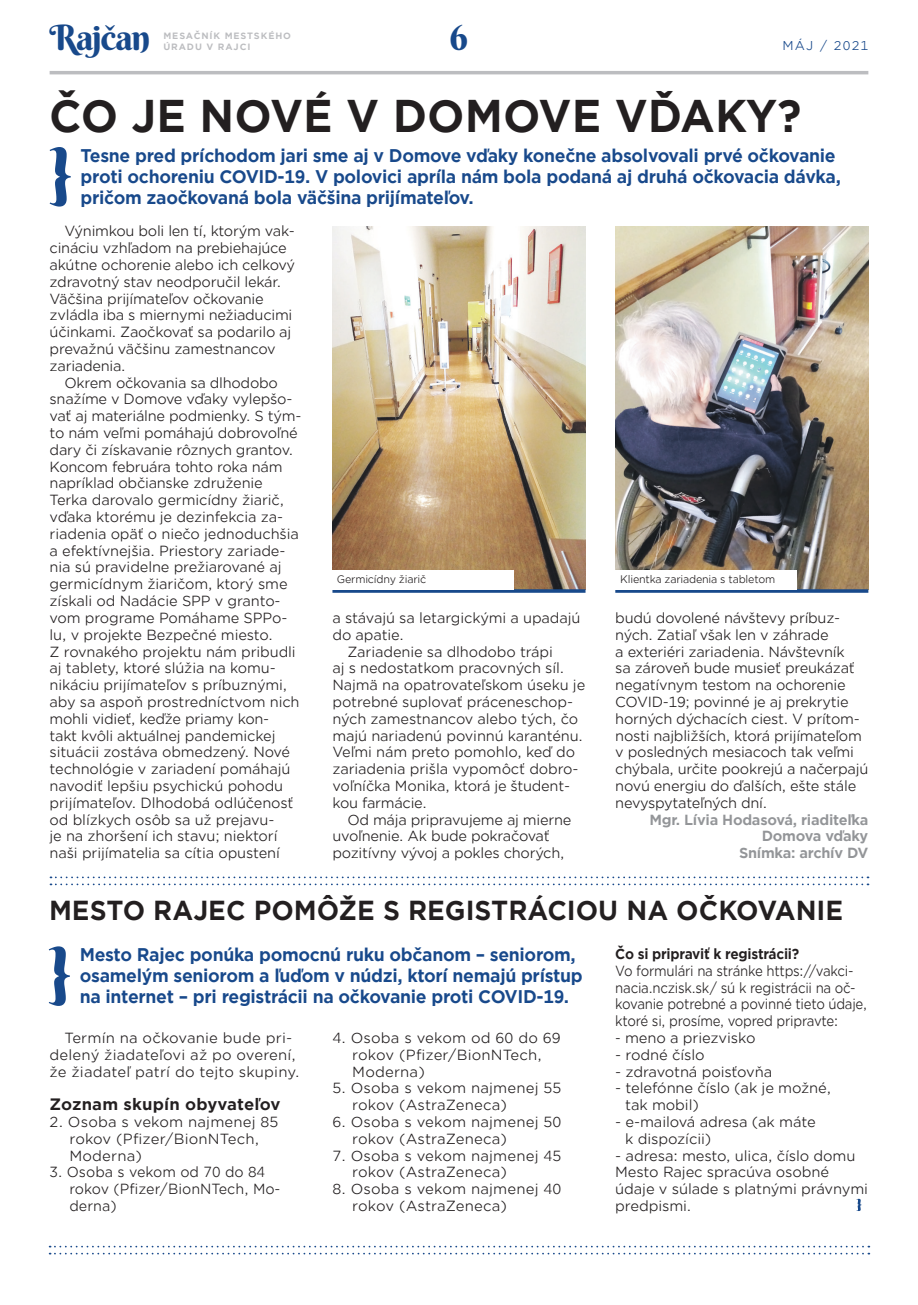
<style>
.page{position:relative;width:918px;height:1305px;background:#fff}
.page>*{position:absolute;margin:0;border:0;box-sizing:border-box;transform-origin:0 0}
.t1{font:700 43.75px "Gotham Office";color:#231f20;scale:.96 1}
.t2{font:35px "Berkshire Swash";letter-spacing:-.04em;color:#18498b}
.t3{font:700 26.25px "Gotham Office";color:#231f20;scale:.96 1}
.t4{font:700 17.5px/21px "Gotham Office";letter-spacing:-.02em;color:#18498b;scale:.96 1}
.t5{font:700 15.75px "Gotham Office";letter-spacing:.01em;color:#231f20}
.t6{font:14px/16.8px "Gotham Office";letter-spacing:-.02em;color:#231f20}
.t7{font:14px/16.8px "Gotham Office";letter-spacing:.01em;color:#231f20}
.t8{font:14px/16.8px "Gotham Office";letter-spacing:-.02em;color:#231f20;scale:.9 1}
.t9{font:700 14px/16.8px "Gotham Office";letter-spacing:-.02em;color:#939598;text-align:right}
.t10{font:14px/16.8px "Gotham Office";color:#231f20}
.t11{font:700 14px "Gotham Office";letter-spacing:-.02em;color:#231f20;scale:.93 1}
.t12{font:14px "Gotham Office";letter-spacing:-.02em;color:#231f20;scale:.93 1}
.t13{font:12.25px "Gotham Office";letter-spacing:.1em;color:#18498b}
.t14{font:10.5px "Gotham Office";letter-spacing:-.02em;color:#231f20}
.t15{font:700 8.75px/10.5px "Gotham Office";letter-spacing:.1em;color:#bcbdc0}
</style>
<div class="page">
<hr style="left:50px;top:71px;width:818px;height:3px;background:#bcbdc0">
<svg style="left:50px;top:1245px;width:819px;height:9px"></svg>
<svg style="left:50px;top:147px;width:21px;height:60px"></svg>
<img style="left:615px;top:227px;width:253px;height:362px">
<img style="left:332px;top:227px;width:253px;height:362px">
<svg style="left:50px;top:876px;width:818px;height:9px"></svg>
<svg style="left:49px;top:946px;width:21px;height:60px"></svg>
<svg style="left:856px;top:1198px;width:5px;height:13px"></svg>
<svg style="left:332px;top:589px;width:253px;height:4px"></svg>
<svg style="left:615px;top:589px;width:253px;height:4px"></svg>
<div style="left:332px;top:570px;width:181px;height:19px;background:#fff"></div>
<div style="left:615px;top:570px;width:181px;height:19px;background:#fff"></div>
<h2 class="t2" style="left:50px;top:15px;width:102px">Rajčan</h2>
<h2 class="t2" style="left:449px;top:15px;width:20px">6</h2>
<p class="t15" style="left:163px;top:31px;width:129px">MESAČNÍK MESTSKÉHO<br>ÚRADU V RAJCI</p>
<p class="t13" style="left:782px;top:37px;width:88px">MÁJ / 2021</p>
<h1 class="t1" style="left:49px;top:86px;width:785px">ČO JE NOVÉ V DOMOVE VĎAKY?</h1>
<p class="t4" style="left:81px;top:145px;width:793px">Tesne pred príchodom jari sme aj v Domove vďaky konečne absolvovali prvé očkovanie proti ochoreniu COVID-19. V polovici apríla nám bola podaná aj druhá očkovacia dávka, pričom zaočkovaná bola väčšina prijímateľov.</p>
<p class="t6" style="left:50px;top:222px;width:247px;text-indent:15px">Výnimkou boli len tí, ktorým vak&shy;cináciu vzhľadom na prebiehajúce akútne ochorenie alebo ich celkový zdravotný stav neodporučil lekár.<br>Väčšina prijímateľov očkovanie zvládla iba s miernymi nežiaducimi účinkami. Zaočkovať sa podarilo aj prevažnú väčšinu zamestnancov zariadenia.</p>
<p class="t6" style="left:50px;top:374px;width:253px;text-indent:15px">Okrem očkovania sa dlhodobo snažíme v Domove vďaky vylepšo&shy;vať aj materiálne podmienky. S tým&shy;to nám veľmi pomáhajú dobrovoľné dary či získavanie rôznych grantov.<br>Koncom februára tohto roka nám napríklad občianske združenie Terka darovalo germicídny žiarič, vďaka ktorému je dezinfekcia za&shy;riadenia opäť o niečo jednoduchšia a efektívnejšia. Priestory zariade&shy;nia sú pravidelne prežiarované aj germicídnym žiaričom, ktorý sme získali od Nadácie SPP v granto&shy;vom programe Pomáhame SPPo&shy;lu, v projekte Bezpečné miesto.<br>Z rovnakého projektu nám pribudli aj tablety, ktoré slúžia na komu&shy;nikáciu prijímateľov s príbuznými, aby sa aspoň prostredníctvom nich mohli vidieť, keďže priamy kon-<br>takt kvôli aktuálnej pandemickej situácii zostáva obmedzený. Nové technológie v zariadení pomáhajú navodiť lepšiu psychickú pohodu prijímateľov. Dlhodobá odlúčenosť od blízkych osôb sa už prejavu-<br>je na zhoršení ich stavu; niektorí naši prijímatelia sa cítia opustení</p>
<p class="t14" style="left:337px;top:572px;width:91px">Germicídny žiarič</p>
<p class="t14" style="left:620px;top:572px;width:156px">Klientka zariadenia s tabletom</p>
<p class="t6" style="left:332px;top:609px;width:249px">a stávajú sa letargickými a upadajú</p>
<p class="t6" style="left:332px;top:626px;width:73px">do apatie.</p>
<p class="t6" style="left:347px;top:642px;width:207px">Zariadenie sa dlhodobo trápi</p>
<p class="t6" style="left:332px;top:659px;width:233px">aj s nedostatkom pracovných síl.</p>
<p class="t6" style="left:332px;top:676px;width:254px">Najmä na opatrovateľskom úseku je</p>
<p class="t6" style="left:332px;top:693px;width:242px">potrebné suplovať práceneschop-</p>
<p class="t6" style="left:332px;top:710px;width:247px">ných zamestnancov alebo tých, čo</p>
<p class="t6" style="left:332px;top:726px;width:252px">majú nariadenú povinnú karanténu.</p>
<p class="t6" style="left:332px;top:743px;width:244px">Veľmi nám preto pomohlo, keď do</p>
<p class="t6" style="left:332px;top:760px;width:247px">zariadenia prišla vypomôcť dobro-</p>
<p class="t6" style="left:332px;top:777px;width:239px">voľníčka Monika, ktorá je študent-</p>
<p class="t6" style="left:332px;top:794px;width:96px">kou farmácie.</p>
<p class="t6" style="left:347px;top:810px;width:226px">Od mája pripravujeme aj mierne</p>
<p class="t6" style="left:332px;top:827px;width:219px">uvoľnenie. Ak bude pokračovať</p>
<p class="t6" style="left:332px;top:844px;width:233px">pozitívny vývoj a pokles chorých,</p>
<p class="t6" style="left:615px;top:609px;width:255px">budú dovolené návštevy príbuz&shy;ných. Zatiaľ však len v záhrade<br>a exteriéri zariadenia. Návštevník<br>sa zároveň bude musieť preukázať negatívnym testom na ochorenie COVID-19; povinné je aj prekrytie horných dýchacích ciest. V prítom&shy;nosti najbližších, ktorá prijímateľom v posledných mesiacoch tak veľmi chýbala, určite pookrejú a načerpajú novú energiu do ďalších, ešte stále nevyspytateľných dní.</p>
<p class="t9" style="left:649px;top:811px;width:220px">Mgr. Lívia Hodasová, riaditeľka<br>Domova vďaky<br>Snímka: archív DV</p>
<h3 class="t3" style="left:49px;top:892px;width:829px">MESTO RAJEC POMÔŽE S REGISTRÁCIOU NA OČKOVANIE</h3>
<p class="t4" style="left:80px;top:944px;width:525px">Mesto Rajec ponúka pomocnú ruku občanom – seniorom, osamelým seniorom a ľuďom v núdzi, ktorí nemajú prístup na internet – pri registrácii na očkovanie proti COVID-19.</p>
<p class="t7" style="left:50px;top:1029px;width:251px;text-align:center">Termín na očkovanie bude pri&shy;delený žiadateľovi až po overení, že žiadateľ patrí do tejto skupiny.</p>
<p class="t5" style="left:50px;top:1093px;width:232px">Zoznam skupín obyvateľov</p>
<p class="t7" style="left:69px;top:1113px;width:211px;text-indent:-20px">2. Osoba s vekom najmenej 85 rokov (Pfizer/BionNTech,<br>Moderna)</p>
<p class="t10" style="left:69px;top:1163px;width:212px;text-indent:-20px">3. Osoba s vekom od 70 do 84 rokov (Pfizer/BionNTech, Mo&shy;derna)</p>
<p class="t7" style="left:352px;top:1029px;width:210px;text-indent:-20px">4. Osoba s vekom od 60 do 69 rokov (Pfizer/BionNTech,<br>Moderna)</p>
<p class="t7" style="left:352px;top:1079px;width:211px;text-indent:-20px">5. Osoba s vekom najmenej 55 rokov (AstraZeneca)</p>
<p class="t7" style="left:352px;top:1113px;width:211px;text-indent:-20px">6. Osoba s vekom najmenej 50 rokov (AstraZeneca)</p>
<p class="t7" style="left:352px;top:1146px;width:211px;text-indent:-20px">7. Osoba s vekom najmenej 45 rokov (AstraZeneca)</p>
<p class="t7" style="left:352px;top:1180px;width:211px;text-indent:-20px">8. Osoba s vekom najmenej 40 rokov (AstraZeneca)</p>
<p class="t11" style="left:615px;top:944px;width:199px">Čo si pripraviť k registrácii?</p>
<p class="t8" style="left:615px;top:962px;width:281px">Vo formulári na stránke https://vakci&shy;nacia.nczisk.sk/ sú k registrácii na oč&shy;kovanie potrebné a povinné tieto údaje, ktoré si, prosíme, vopred pripravte:</p>
<p class="t12" style="left:615px;top:1028px;width:152px">- meno a priezvisko</p>
<p class="t6" style="left:615px;top:1046px;width:91px">- rodné číslo</p>
<p class="t6" style="left:615px;top:1062px;width:158px">- zdravotná poisťovňa</p>
<p class="t6" style="left:625px;top:1079px;width:207px;text-indent:-10px">- telefónne číslo (ak je možné, tak mobil)</p>
<p class="t6" style="left:625px;top:1113px;width:192px;text-indent:-10px">- e-mailová adresa (ak máte k dispozícii)</p>
<p class="t6" style="left:615px;top:1146px;width:254px">- adresa: mesto, ulica, číslo domu<br>Mesto Rajec spracúva osobné údaje v súlade s platnými právnymi predpismi.</p>
</div>
